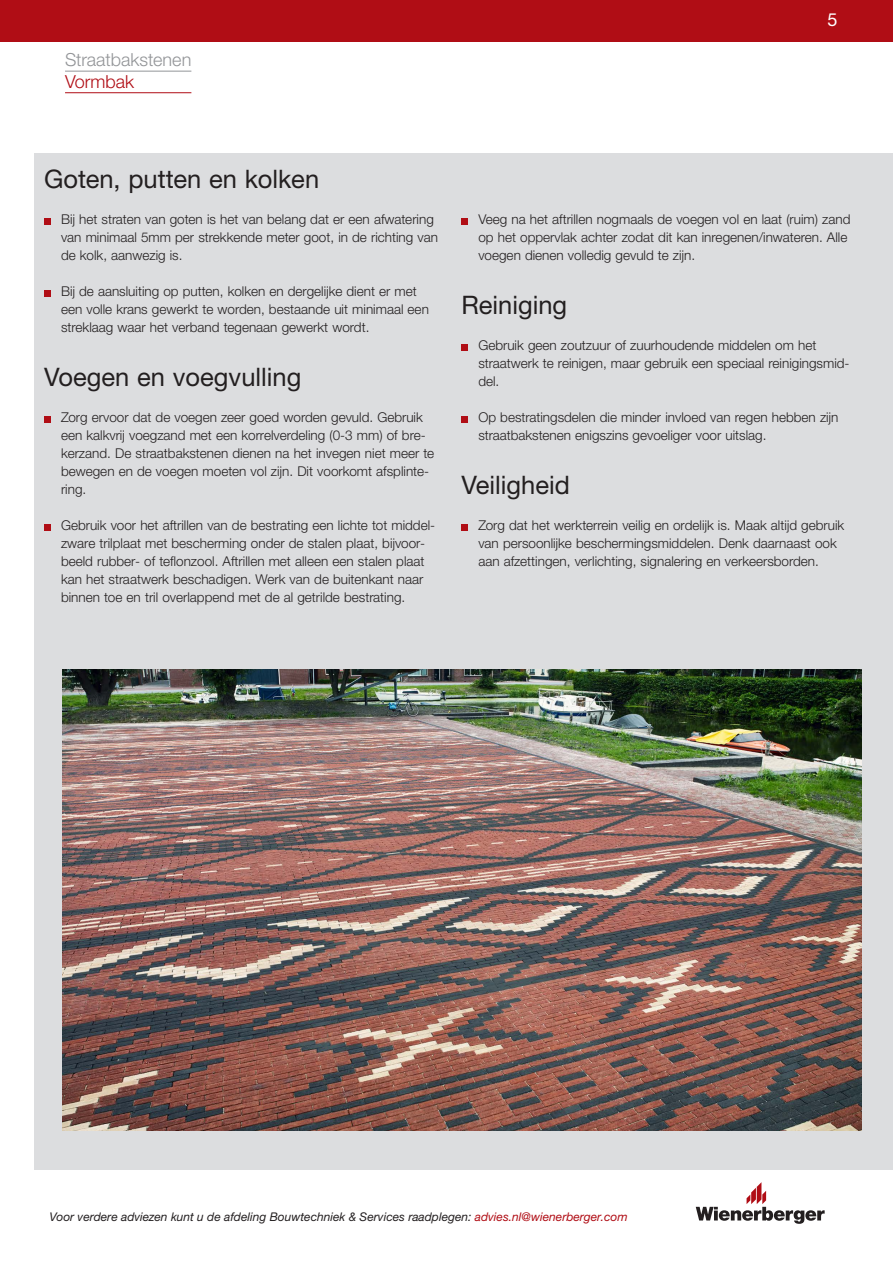
<style>
.page{position:relative;width:893px;height:1263px;background:#fff}
.page>*{position:absolute;margin:0;border:0;box-sizing:border-box;transform-origin:0 0}
.Headline_medium{font:25.5px "Helvetica Neue LTW1 G";color:#231f20}
.category_level{font:300 18px "Helvetica Neue LTW1 G";color:#939598}
.Alineastijl_1{font:300 18px "Helvetica Neue LTW1 G";color:#b00d15}
.t1{font:18px "Helvetica Neue LTW1 G";color:#fff}
.Headline_medium-2{font:300 13.5px/18px "Helvetica Neue LTW1 G";color:#231f20}
.plat_basis{font:italic 12px "Helvetica Neue LTW1 G";color:#231f20}
.s1{color:#b00d15}
</style>
<div class="page">
<div style="left:0;top:0;width:893px;height:42px;background:#b00d15"></div>
<svg style="left:696px;top:1182px;width:129px;height:42px"></svg>
<hr style="left:65px;top:71px;width:126px;height:1px;background:#939598">
<hr style="left:65px;top:92px;width:126px;height:1px;background:#b00d15">
<div style="left:34px;top:153px;width:859px;height:1016px;background:#dcdddf"></div>
<svg style="left:44px;top:218px;width:6px;height:6px"></svg>
<svg style="left:44px;top:290px;width:6px;height:6px"></svg>
<svg style="left:44px;top:416px;width:6px;height:6px"></svg>
<svg style="left:44px;top:524px;width:6px;height:6px"></svg>
<img style="left:62px;top:669px;width:799px;height:461px">
<div style="left:461px;top:218px;width:7px;height:6px;background:#b00d15"></div>
<div style="left:461px;top:344px;width:7px;height:6px;background:#b00d15"></div>
<div style="left:461px;top:416px;width:7px;height:6px;background:#b00d15"></div>
<div style="left:461px;top:524px;width:7px;height:6px;background:#b00d15"></div>
<p class="category_level" style="left:65px;top:49px;width:128px">Straatbakstenen</p>
<p class="Alineastijl_1" style="left:65px;top:70px;width:71px">Vormbak</p>
<h2 class="t1" style="left:827px;top:9px;width:12px">5</h2>
<p class="Headline_medium" style="left:44px;top:163px;width:277px">Goten, putten en kolken</p>
<p class="Headline_medium-2" style="left:61px;top:210px;width:378px">Bij het straten van goten is het van belang dat er een afwatering van minimaal 5mm per strekkende meter goot, in de richting van de kolk, aanwezig is.</p>
<p class="Headline_medium-2" style="left:61px;top:282px;width:369px">Bij de aansluiting op putten, kolken en dergelijke dient er met een volle krans gewerkt te worden, bestaande uit minimaal een streklaag waar het verband tegenaan gewerkt wordt.</p>
<p class="Headline_medium" style="left:44px;top:361px;width:259px">Voegen en voegvulling</p>
<p class="Headline_medium-2" style="left:61px;top:408px;width:375px">Zorg ervoor dat de voegen zeer goed worden gevuld. Gebruik een kalkvrij voegzand met een korrelverdeling (0-3 mm) of bre&shy;kerzand. De straatbakstenen dienen na het invegen niet meer te bewegen en de voegen moeten vol zijn. Dit voorkomt afsplinte&shy;ring.</p>
<p class="Headline_medium-2" style="left:61px;top:516px;width:376px">Gebruik voor het aftrillen van de bestrating een lichte tot middel&shy;zware trilplaat met bescherming onder de stalen plaat, bijvoor&shy;beeld rubber- of teflonzool. Aftrillen met alleen een stalen plaat kan het straatwerk beschadigen. Werk van de buitenkant naar binnen toe en tril overlappend met de al getrilde bestrating.</p>
<p class="Headline_medium-2" style="left:478px;top:210px;width:374px">Veeg na het aftrillen nogmaals de voegen vol en laat (ruim) zand op het oppervlak achter zodat dit kan inregenen/inwateren. Alle voegen dienen volledig gevuld te zijn.</p>
<p class="Headline_medium" style="left:461px;top:289px;width:107px">Reiniging</p>
<p class="Headline_medium-2" style="left:478px;top:336px;width:373px">Gebruik geen zoutzuur of zuurhoudende middelen om het straatwerk te reinigen, maar gebruik een speciaal reinigingsmid&shy;del.</p>
<p class="Headline_medium-2" style="left:478px;top:408px;width:362px">Op bestratingsdelen die minder invloed van regen hebben zijn straatbakstenen enigszins gevoeliger voor uitslag.</p>
<p class="Headline_medium" style="left:461px;top:469px;width:110px">Veiligheid</p>
<p class="Headline_medium-2" style="left:478px;top:516px;width:367px">Zorg dat het werkterrein veilig en ordelijk is. Maak altijd gebruik van persoonlijke beschermingsmiddelen. Denk daarnaast ook aan afzettingen, verlichting, signalering en verkeersborden.</p>
<p class="plat_basis" style="left:49px;top:1209px;width:580px">Voor verdere adviezen kunt u de afdeling Bouwtechniek &amp; Services raadplegen: <span class="s1">advies.nl@wienerberger.com</span></p>
</div>
